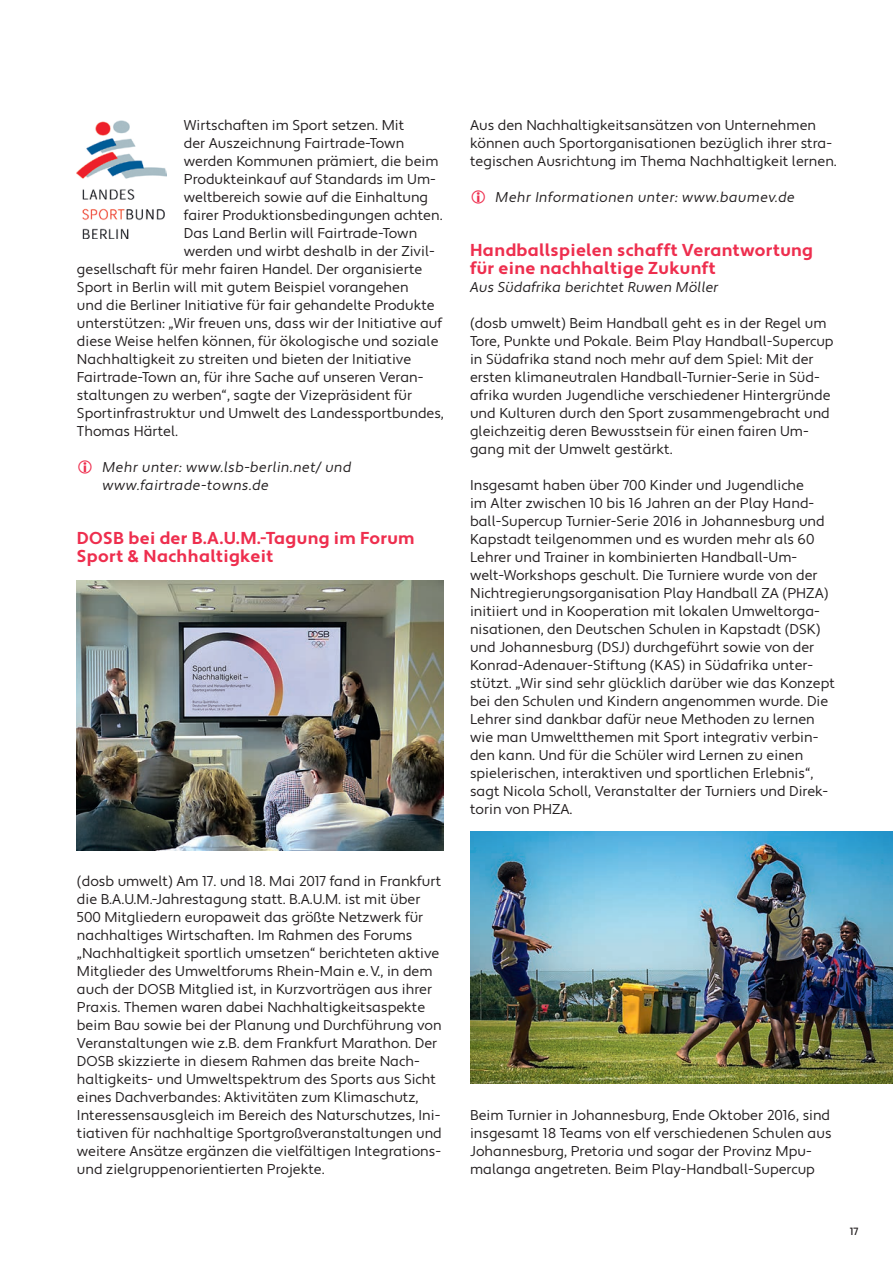
<style>
.page{position:relative;width:893px;height:1263px;background:#fff}
.page>*{position:absolute;margin:0;border:0;box-sizing:border-box;transform-origin:0 0}
.t1{font:700 17.25px/18px "Apertura";letter-spacing:.02em;color:#ee2e4e}
.t2{font:14.25px/18px "Apertura";color:#231f20}
.t3{font:14.25px/18px "Apertura Obliq";letter-spacing:.02em;color:#231f20}
.t4{font:14.25px "Apertura Obliq";color:#231f20}
.t5{font:500 10.5px "Apertura";color:#231f20}
</style>
<div class="page">
<img style="left:77px;top:120px;width:90px;height:118px">
<img style="left:77px;top:580px;width:367px;height:270px">
<img style="left:470px;top:832px;width:423px;height:251px">
<p class="t2" style="left:184px;top:116px;width:222px">Wirtschaften im Sport setzen. Mit</p>
<p class="t2" style="left:184px;top:134px;width:222px">der Auszeichnung Fairtrade-Town</p>
<p class="t2" style="left:184px;top:152px;width:256px">werden Kommunen prämiert, die beim</p>
<p class="t2" style="left:184px;top:170px;width:254px">Produkteinkauf auf Standards im Um-</p>
<p class="t2" style="left:184px;top:188px;width:246px">weltbereich sowie auf die Einhaltung</p>
<p class="t2" style="left:184px;top:206px;width:260px">fairer Produktionsbedingungen achten.</p>
<p class="t2" style="left:184px;top:224px;width:235px">Das Land Berlin will Fairtrade-Town</p>
<p class="t2" style="left:184px;top:242px;width:252px">werden und wirbt deshalb in der Zivil-</p>
<p class="t2" style="left:77px;top:260px;width:347px">gesellschaft für mehr fairen Handel. Der organisierte</p>
<p class="t2" style="left:77px;top:278px;width:333px">Sport in Berlin will mit gutem Beispiel vorangehen</p>
<p class="t2" style="left:77px;top:296px;width:359px">und die Berliner Initiative für fair gehandelte Produkte</p>
<p class="t2" style="left:77px;top:314px;width:367px">unterstützen: „Wir freuen uns, dass wir der Initiative auf</p>
<p class="t2" style="left:77px;top:332px;width:363px">diese Weise helfen können, für ökologische und soziale</p>
<p class="t2" style="left:77px;top:350px;width:336px">Nachhaltigkeit zu streiten und bieten der Initiative</p>
<p class="t2" style="left:77px;top:368px;width:348px">Fairtrade-Town an, für ihre Sache auf unseren Veran-</p>
<p class="t2" style="left:77px;top:386px;width:337px">staltungen zu werben“, sagte der Vizepräsident für</p>
<p class="t2" style="left:77px;top:404px;width:368px">Sportinfrastruktur und Umwelt des Landessportbundes,</p>
<p class="t2" style="left:77px;top:422px;width:103px">Thomas Härtel.</p>
<p class="t3" style="left:102px;top:458px;width:251px">Mehr unter: www.lsb-berlin.net/ und www.fairtrade-towns.de</p>
<p class="t1" style="left:77px;top:529px;width:339px">DOSB bei der B.A.U.M.-Tagung im Forum<br>Sport &amp; Nachhaltigkeit</p>
<p class="t2" style="left:77px;top:872px;width:366px">(dosb umwelt) Am 17. und 18. Mai 2017 fand in Frankfurt die B.A.U.M.-Jahrestagung statt. B.A.U.M. ist mit über 500 Mitgliedern europaweit das größte Netzwerk für nachhaltiges Wirtschaften. Im Rahmen des Forums „Nachhaltigkeit sportlich umsetzen“ berichteten aktive Mitglieder des Umweltforums Rhein-Main e.V., in dem auch der DOSB Mitglied ist, in Kurzvorträgen aus ihrer Praxis. Themen waren dabei Nachhaltigkeitsaspekte beim Bau sowie bei der Planung und Durchführung von Veranstaltungen wie z.B. dem Frankfurt Marathon. Der DOSB skizzierte in diesem Rahmen das breite Nach&shy;haltigkeits- und Umweltspektrum des Sports aus Sicht eines Dachverbandes: Aktivitäten zum Klimaschutz, Interessensausgleich im Bereich des Naturschutzes, Ini&shy;tiativen für nachhaltige Sportgroßveranstaltungen und weitere Ansätze ergänzen die vielfältigen Integrations&shy;und zielgruppenorientierten Projekte.</p>
<p class="t2" style="left:470px;top:116px;width:368px">Aus den Nachhaltigkeitsansätzen von Unternehmen können auch Sportorganisationen bezüglich ihrer stra&shy;tegischen Ausrichtung im Thema Nachhaltigkeit lernen.</p>
<p class="t3" style="left:496px;top:188px;width:301px">Mehr Informationen unter: www.baumev.de</p>
<p class="t1" style="left:470px;top:241px;width:345px">Handballspielen schafft Verantwortung für eine nachhaltige Zukunft</p>
<p class="t4" style="left:470px;top:278px;width:250px">Aus Südafrika berichtet Ruwen Möller</p>
<p class="t2" style="left:470px;top:314px;width:365px">(dosb umwelt) Beim Handball geht es in der Regel um Tore, Punkte und Pokale. Beim Play Handball-Supercup in Südafrika stand noch mehr auf dem Spiel: Mit der ersten klimaneutralen Handball-Turnier-Serie in Süd&shy;afrika wurden Jugendliche verschiedener Hintergründe und Kulturen durch den Sport zusammengebracht und gleichzeitig deren Bewusstsein für einen fairen Um&shy;gang mit der Umwelt gestärkt.</p>
<p class="t2" style="left:470px;top:476px;width:366px">Insgesamt haben über 700 Kinder und Jugendliche<br>im Alter zwischen 10 bis 16 Jahren an der Play Hand&shy;ball-Supercup Turnier-Serie 2016 in Johannesburg und Kapstadt teilgenommen und es wurden mehr als 60<br>Lehrer und Trainer in kombinierten Handball-Um&shy;welt-Workshops geschult. Die Turniere wurde von der Nichtregierungsorganisation Play Handball ZA (PHZA) initiiert und in Kooperation mit lokalen Umweltorga&shy;nisationen, den Deutschen Schulen in Kapstadt (DSK) und Johannesburg (DSJ) durchgeführt sowie von der Konrad-Adenauer-Stiftung (KAS) in Südafrika unter&shy;stützt. „Wir sind sehr glücklich darüber wie das Konzept bei den Schulen und Kindern angenommen wurde. Die Lehrer sind dankbar dafür neue Methoden zu lernen wie man Umweltthemen mit Sport integrativ verbin&shy;den kann. Und für die Schüler wird Lernen zu einen spielerischen, interaktiven und sportlichen Erlebnis“, sagt Nicola Scholl, Veranstalter der Turniers und Direk&shy;torin von PHZA.</p>
<p class="t2" style="left:470px;top:1106px;width:363px">Beim Turnier in Johannesburg, Ende Oktober 2016, sind insgesamt 18 Teams von elf verschiedenen Schulen aus Johannesburg, Pretoria und sogar der Provinz Mpu&shy;malanga angetreten. Beim Play-Handball-Supercup</p>
<p class="t5" style="left:850px;top:1224px;width:10px">17</p>
</div>
